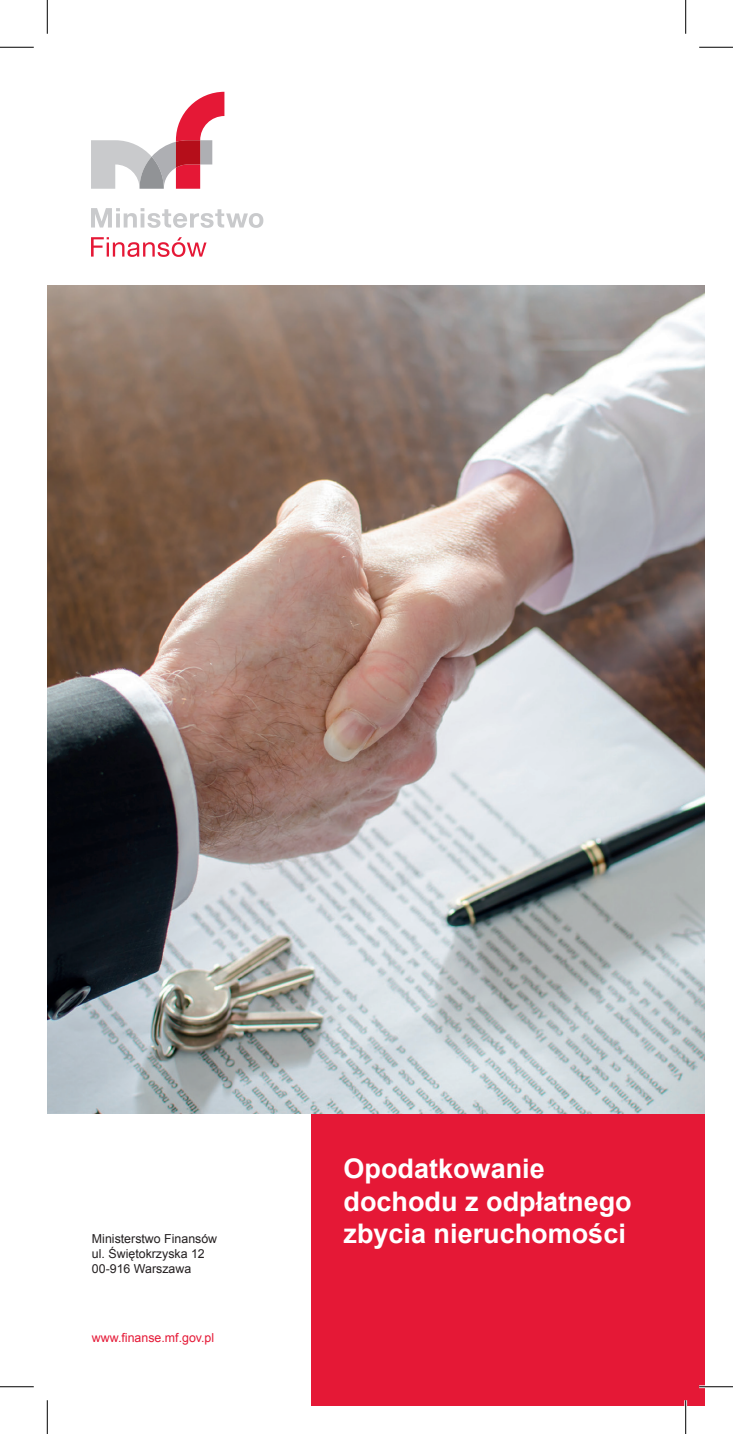
<style>
.page{position:relative;width:733px;height:1434px;background:#fff}
.page>*{position:absolute;margin:0;border:0;box-sizing:border-box;transform-origin:0 0}
.t1{font:700 27px/32.4px "Arial";color:#fff}
.t2{font:12.38px/14.8px "Arial";color:#231f20}
.t3{font:12.38px "Arial";color:#e51836}
</style>
<div class="page">
<div style="left:311px;top:1114px;width:393px;height:292px;background:#e51836"></div>
<img style="left:47px;top:285px;width:657px;height:829px">
<svg style="left:91px;top:92px;width:133px;height:97px"></svg>
<svg style="left:91px;top:237px;width:115px;height:20px"></svg>
<svg style="left:91px;top:208px;width:172px;height:20px"></svg>
<hr style="left:699px;top:1385px;width:33px;height:3px;background:#fff">
<hr style="left:684px;top:1400px;width:2px;height:34px;background:#fff">
<hr style="left:0;top:47px;width:34px;height:1px;background:#000">
<hr style="left:699px;top:47px;width:33px;height:1px;background:#000">
<hr style="left:0;top:1386px;width:34px;height:1px;background:#000">
<hr style="left:699px;top:1386px;width:33px;height:1px;background:#000">
<hr style="left:47px;top:0;width:1px;height:34px;background:#000">
<hr style="left:47px;top:1400px;width:1px;height:34px;background:#000">
<hr style="left:685px;top:0;width:1px;height:34px;background:#000">
<hr style="left:685px;top:1400px;width:1px;height:34px;background:#000">
<p class="t2" style="left:92px;top:1231px;width:127px">Ministerstwo Finansów ul. Świętokrzyska 12<br>00-916 Warszawa</p>
<p class="t3" style="left:92px;top:1330px;width:124px">www.finanse.mf.gov.pl</p>
<h1 class="t1" style="left:343px;top:1153px;width:290px">Opodatkowanie dochodu z odpłatnego zbycia nieruchomości</h1>
</div>
